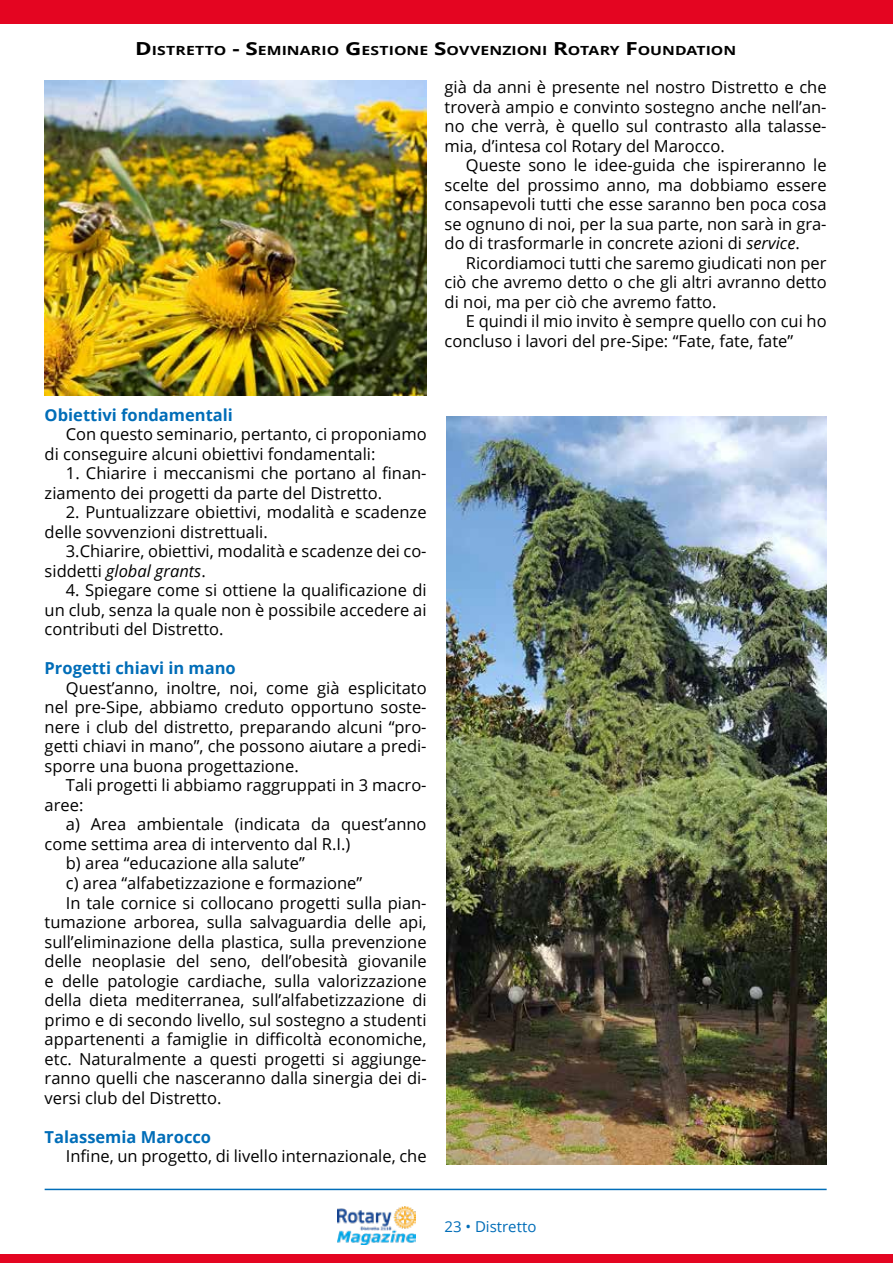
<style>
.page{position:relative;width:893px;height:1263px;background:#fff}
.page>*{position:absolute;margin:0;border:0;box-sizing:border-box;transform-origin:0 0}
.t1{font:16.5px/19.5px "Open Sans";color:#000}
.t2{font:700 16.5px "Open Sans";color:#006db8}
.t3{font:italic 16.5px "Open Sans";color:#000}
.t4{font:15px "Open Sans";color:#006db8}
.t5{font:700 12.6px "Open Sans";color:#000;scale:1.25 1}
.s1{font-size:18px}
.s2{font-style:italic}
.s3{font-style:normal}
.s4{font-weight:700;color:#006db8}
</style>
<div class="page">
<img style="left:337px;top:1206px;width:79px;height:39px">
<hr style="left:45px;top:1189px;width:782px;height:1px;background:#006db8">
<div style="left:0;top:1254px;width:893px;height:9px;background:#e40521"></div>
<div style="left:0;top:0;width:893px;height:23px;background:#e40521"></div>
<img style="left:45px;top:80px;width:381px;height:315px">
<img style="left:446px;top:417px;width:381px;height:747px">
<p class="t5" style="left:135px;top:42px;width:482px"><span class="s1">D</span>ISTRETTO <span class="s1">- S</span>EMINARIO <span class="s1">G</span>ESTIONE <span class="s1">S</span>OVVENZIONI <span class="s1">R</span>OTARY <span class="s1">F</span>OUNDATION</p>
<p class="t1" style="left:445px;top:77px;width:383px">già da anni è presente nel nostro Distretto e che</p>
<p class="t1" style="left:445px;top:97px;width:383px">troverà ampio e convinto sostegno anche nell’an-</p>
<p class="t1" style="left:445px;top:116px;width:383px">no che verrà, è quello sul contrasto alla talasse-</p>
<p class="t1" style="left:445px;top:136px;width:282px">mia, d’intesa col Rotary del Marocco.</p>
<p class="t1" style="left:466px;top:155px;width:362px">Queste sono le idee-guida che ispireranno le</p>
<p class="t1" style="left:445px;top:175px;width:383px">scelte del prossimo anno, ma dobbiamo essere</p>
<p class="t1" style="left:445px;top:194px;width:383px">consapevoli tutti che esse saranno ben poca cosa</p>
<p class="t1" style="left:445px;top:214px;width:383px">se ognuno di noi, per la sua parte, non sarà in gra-</p>
<p class="t1" style="left:445px;top:233px;width:357px">do di trasformarle in concrete azioni di <span class="s2">service</span>.</p>
<p class="t1" style="left:466px;top:253px;width:362px">Ricordiamoci tutti che saremo giudicati non per</p>
<p class="t1" style="left:445px;top:272px;width:383px">ciò che avremo detto o che gli altri avranno detto</p>
<p class="t1" style="left:445px;top:292px;width:274px">di noi, ma per ciò che avremo fatto.</p>
<p class="t1" style="left:466px;top:311px;width:362px">E quindi il mio invito è sempre quello con cui ho</p>
<p class="t1" style="left:445px;top:331px;width:350px">concluso i lavori del pre-Sipe: “Fate, fate, fate”</p>
<p class="t2" style="left:45px;top:403px;width:190px">Obiettivi fondamentali</p>
<p class="t1" style="left:66px;top:424px;width:362px">Con questo seminario, pertanto, ci proponiamo</p>
<p class="t1" style="left:45px;top:444px;width:332px">di conseguire alcuni obiettivi fondamentali:</p>
<p class="t1" style="left:45px;top:463px;width:383px;text-indent:21px">1. Chiarire i meccanismi che portano al finan&shy;ziamento dei progetti da parte del Distretto.</p>
<p class="t1" style="left:66px;top:502px;width:362px">2. Puntualizzare obiettivi, modalità e scadenze</p>
<p class="t1" style="left:45px;top:522px;width:225px">delle sovvenzioni distrettuali.</p>
<p class="t1" style="left:66px;top:541px;width:362px">3.Chiarire, obiettivi, modalità e scadenze dei co-</p>
<p class="t3" style="left:45px;top:560px;width:163px"><span class="s3">siddetti</span> global grants<span class="s3">.</span></p>
<p class="t1" style="left:45px;top:580px;width:383px;text-align:justify;text-indent:21px">4. Spiegare come si ottiene la qualificazione di un club, senza la quale non è possibile accedere ai contributi del Distretto.</p>
<p class="t2" style="left:45px;top:657px;width:193px">Progetti chiavi in mano</p>
<p class="t1" style="left:66px;top:678px;width:362px">Quest’anno, inoltre, noi, come già esplicitato</p>
<p class="t1" style="left:45px;top:697px;width:383px">nel pre-Sipe, abbiamo creduto opportuno soste-</p>
<p class="t1" style="left:45px;top:717px;width:383px">nere i club del distretto, preparando alcuni “pro-</p>
<p class="t1" style="left:45px;top:736px;width:383px">getti chiavi in mano”, che possono aiutare a predi-</p>
<p class="t1" style="left:45px;top:756px;width:256px">sporre una buona progettazione.</p>
<p class="t1" style="left:66px;top:775px;width:362px">Tali progetti li abbiamo raggruppati in 3 macro-</p>
<p class="t1" style="left:45px;top:795px;width:40px">aree:</p>
<p class="t1" style="left:66px;top:814px;width:362px">a) Area ambientale (indicata da quest’anno</p>
<p class="t1" style="left:45px;top:834px;width:307px">come settima area di intervento dal R.I.)</p>
<p class="t1" style="left:66px;top:853px;width:240px">b) area “educazione alla salute”</p>
<p class="t1" style="left:66px;top:873px;width:298px">c) area “alfabetizzazione e formazione”</p>
<p class="t1" style="left:66px;top:892px;width:362px">In tale cornice si collocano progetti sulla pian-</p>
<p class="t1" style="left:45px;top:912px;width:383px">tumazione arborea, sulla salvaguardia delle api,</p>
<p class="t1" style="left:45px;top:931px;width:383px">sull’eliminazione della plastica, sulla prevenzione</p>
<p class="t1" style="left:45px;top:951px;width:383px">delle neoplasie del seno, dell’obesità giovanile</p>
<p class="t1" style="left:45px;top:970px;width:383px">e delle patologie cardiache, sulla valorizzazione</p>
<p class="t1" style="left:45px;top:990px;width:383px">della dieta mediterranea, sull’alfabetizzazione di</p>
<p class="t1" style="left:45px;top:1009px;width:384px">primo e di secondo livello, sul sostegno a studenti</p>
<p class="t1" style="left:45px;top:1029px;width:383px">appartenenti a famiglie in difficoltà economiche,</p>
<p class="t1" style="left:45px;top:1048px;width:383px">etc. Naturalmente a questi progetti si aggiunge-</p>
<p class="t1" style="left:45px;top:1068px;width:384px">ranno quelli che nasceranno dalla sinergia dei di-</p>
<p class="t1" style="left:45px;top:1087px;width:178px">versi club del Distretto.</p>
<p class="t1" style="left:66px;top:1126px;width:362px;text-indent:-21px"><span class="s4">Talassemia Marocco<br></span>Infine, un progetto, di livello internazionale, che</p>
<p class="t4" style="left:444px;top:1216px;width:93px">23 • Distretto</p>
</div>
